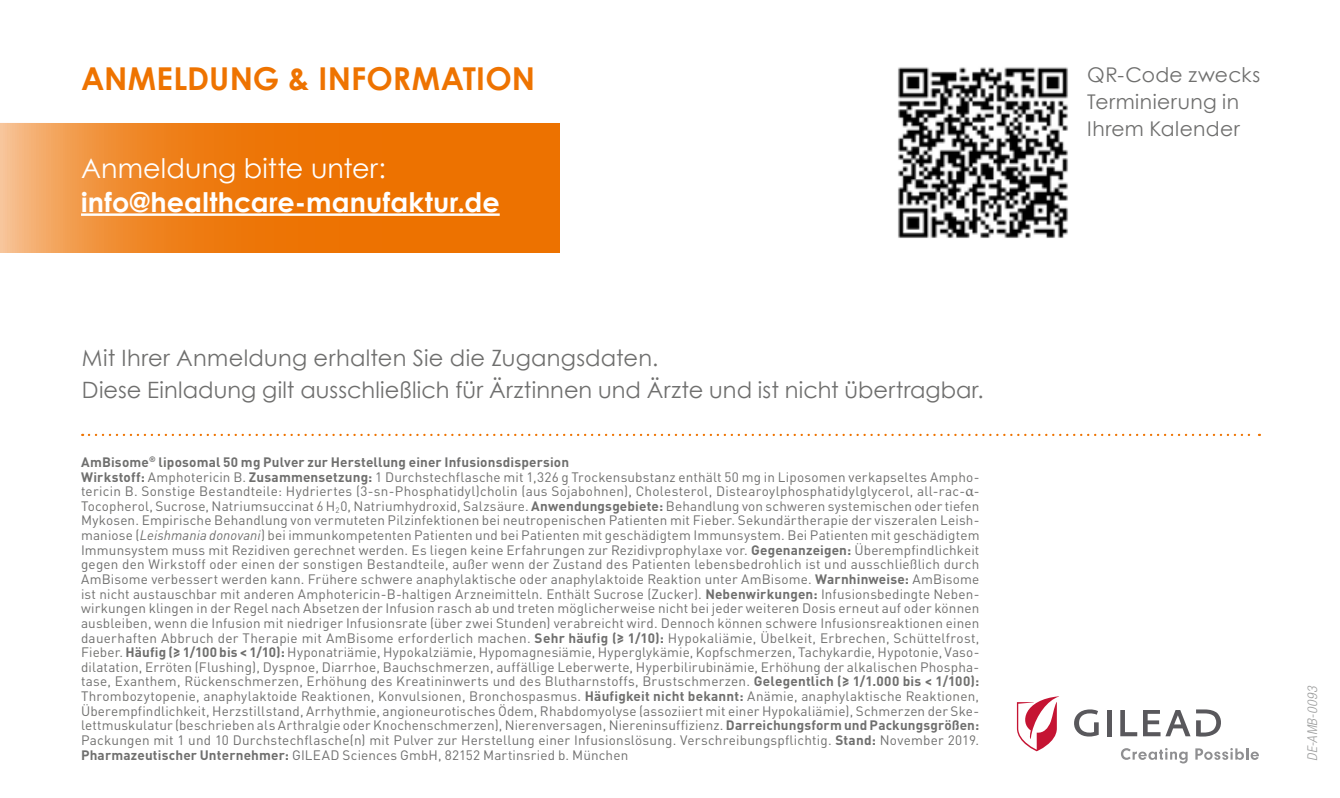
<style>
.page{position:relative;width:1340px;height:798px;background:#fff}
.page>*{position:absolute;margin:0;border:0;box-sizing:border-box;transform-origin:0 0}
.t1{font:700 31.5px "Century Gothic";letter-spacing:.005em;color:#ee7300}
.t2{font:700 27px "Century Gothic";letter-spacing:.005em;color:#fff}
.t3{font:27px "Century Gothic";letter-spacing:.005em;color:#fff}
.t4{font:22.5px/31.5px "Century Gothic";letter-spacing:.01em;color:#6f6f6e}
.t5{font:20.25px/27px "Century Gothic";letter-spacing:.02em;color:#6f6f6e}
.t6{font:13.5px/14.6px "DIN Pro";letter-spacing:.015em;color:#6f6f6e}
.t7{font:italic 300 condensed 13.5px "Helvetica Neue LT Std";color:#9c9d9d}
.s1{font-weight:700}
.s2{font-family:"Minion Pro";font-size:16.2px}
.s3{font-style:italic}
</style>
<div class="page">
<svg style="left:0;top:123px;width:559px;height:129px;background:#ee801a"></svg>
<svg style="left:1074px;top:709px;width:24px;height:27px"></svg>
<div style="left:1106px;top:709px;width:5px;height:27px;background:#59585c"></div>
<svg style="left:1120px;top:710px;width:70px;height:26px"></svg>
<svg style="left:1196px;top:709px;width:25px;height:27px"></svg>
<svg style="left:1016px;top:696px;width:43px;height:55px"></svg>
<svg style="left:1121px;top:748px;width:66px;height:15px"></svg>
<svg style="left:1195px;top:748px;width:63px;height:11px"></svg>
<hr style="left:81px;top:213px;width:418px;height:3px;background:#fff">
<svg style="left:89px;top:433px;width:1170px;height:3px"></svg>
<img style="left:898px;top:67px;width:170px;height:171px">
<h1 class="t1" style="left:81px;top:55px;width:456px">ANMELDUNG &amp; INFORMATION</h1>
<h2 class="t3" style="left:81px;top:150px;width:306px">Anmeldung bitte unter:</h2>
<h2 class="t2" style="left:81px;top:182px;width:420px">info@healthcare-manufaktur.de</h2>
<h3 class="t4" style="left:82px;top:342px;width:903px">Mit Ihrer Anmeldung erhalten Sie die Zugangsdaten.<br>Diese Einladung gilt ausschließlich für Ärztinnen und Ärzte und ist nicht übertragbar.</h3>
<p class="t6" style="left:81px;top:453px;width:900px"><span class="s1">AmBisome</span><sup>®</sup> <span class="s1">liposomal 50 mg Pulver zur Herstellung einer Infusionsdispersion<br>Wirkstoff:</span> Amphotericin B. <span class="s1">Zusammensetzung:</span> 1 Durchstechflasche mit 1,326 g Trockensubstanz enthält 50 mg in Liposomen verkapseltes Ampho&shy;tericin B. Sonstige Bestandteile: Hydriertes (3-sn-Phosphatidyl)cholin (aus Sojabohnen), Cholesterol, Distearoylphosphatidylglycerol, all-rac-<span class="s2">α</span>-Tocopherol, Sucrose, Natriumsuccinat 6 H<sub>2</sub>0, Natriumhydroxid, Salzsäure. <span class="s1">Anwendungsgebiete:</span> Behandlung von schweren systemischen oder tiefen Mykosen. Empirische Behandlung von vermuteten Pilzinfektionen bei neutropenischen Patienten mit Fieber. Sekundärtherapie der viszeralen Leish&shy;maniose (<span class="s3">Leishmania donovani</span>) bei immunkompetenten Patienten und bei Patienten mit geschädigtem Immunsystem. Bei Patienten mit geschädigtem Immunsystem muss mit Rezidiven gerechnet werden. Es liegen keine Erfahrungen zur Rezidivprophylaxe vor. <span class="s1">Gegenanzeigen:</span> Überempfindlichkeit gegen den Wirkstoff oder einen der sonstigen Bestandteile, außer wenn der Zustand des Patienten lebensbedrohlich ist und ausschließlich durch AmBisome verbessert werden kann. Frühere schwere anaphylaktische oder anaphylaktoide Reaktion unter AmBisome. <span class="s1">Warnhinweise:</span> AmBisome ist nicht austauschbar mit anderen Amphotericin-B-haltigen Arzneimitteln. Enthält Sucrose (Zucker). <span class="s1">Nebenwirkungen:</span> Infusionsbedingte Neben&shy;wirkungen klingen in der Regel nach Absetzen der Infusion rasch ab und treten möglicherweise nicht bei jeder weiteren Dosis erneut auf oder können ausbleiben, wenn die Infusion mit niedriger Infusionsrate (über zwei Stunden) verabreicht wird. Dennoch können schwere Infusionsreaktionen einen dauerhaften Abbruch der Therapie mit AmBisome erforderlich machen. <span class="s1">Sehr häufig (≥ 1/10):</span> Hypokaliämie, Übelkeit, Erbrechen, Schüttelfrost, Fieber. <span class="s1">Häufig (≥ 1/100 bis &lt; 1/10):</span> Hyponatriämie, Hypokalziämie, Hypomagnesiämie, Hyperglykämie, Kopfschmerzen, Tachykardie, Hypotonie, Vaso&shy;dilatation, Erröten (Flushing), Dyspnoe, Diarrhoe, Bauchschmerzen, auffällige Leberwerte, Hyperbilirubinämie, Erhöhung der alkalischen Phospha&shy;tase, Exanthem, Rückenschmerzen, Erhöhung des Kreatininwerts und des Blutharnstoffs, Brustschmerzen. <span class="s1">Gelegentlich (≥ 1/1.000 bis &lt; 1/100):<br></span>Thrombozytopenie, anaphylaktoide Reaktionen, Konvulsionen, Bronchospasmus. <span class="s1">Häufigkeit nicht bekannt:</span> Anämie, anaphylaktische Reaktionen, Überempfindlichkeit, Herzstillstand, Arrhythmie, angioneurotisches Ödem, Rhabdomyolyse (assoziiert mit einer Hypokaliämie), Schmerzen der Ske&shy;lettmuskulatur (beschrieben als Arthralgie oder Knochenschmerzen), Nierenversagen, Niereninsuffizienz. <span class="s1">Darreichungsform und Packungsgrößen:<br></span>Packungen mit 1 und 10 Durchstechflasche(n) mit Pulver zur Herstellung einer Infusionslösung. Verschreibungspflichtig. <span class="s1">Stand:</span> November 2019.<br><span class="s1">Pharmazeutischer Unternehmer:</span> GILEAD Sciences GmbH, 82152 Martinsried b. München</p>
<h3 class="t5" style="left:1087px;top:61px;width:174px">QR-Code zwecks<br>Terminierung in<br>Ihrem Kalender</h3>
<p class="t7" style="left:1304px;top:760px;width:77px;rotate:-90deg">DE-AMB-0093</p>
</div>
